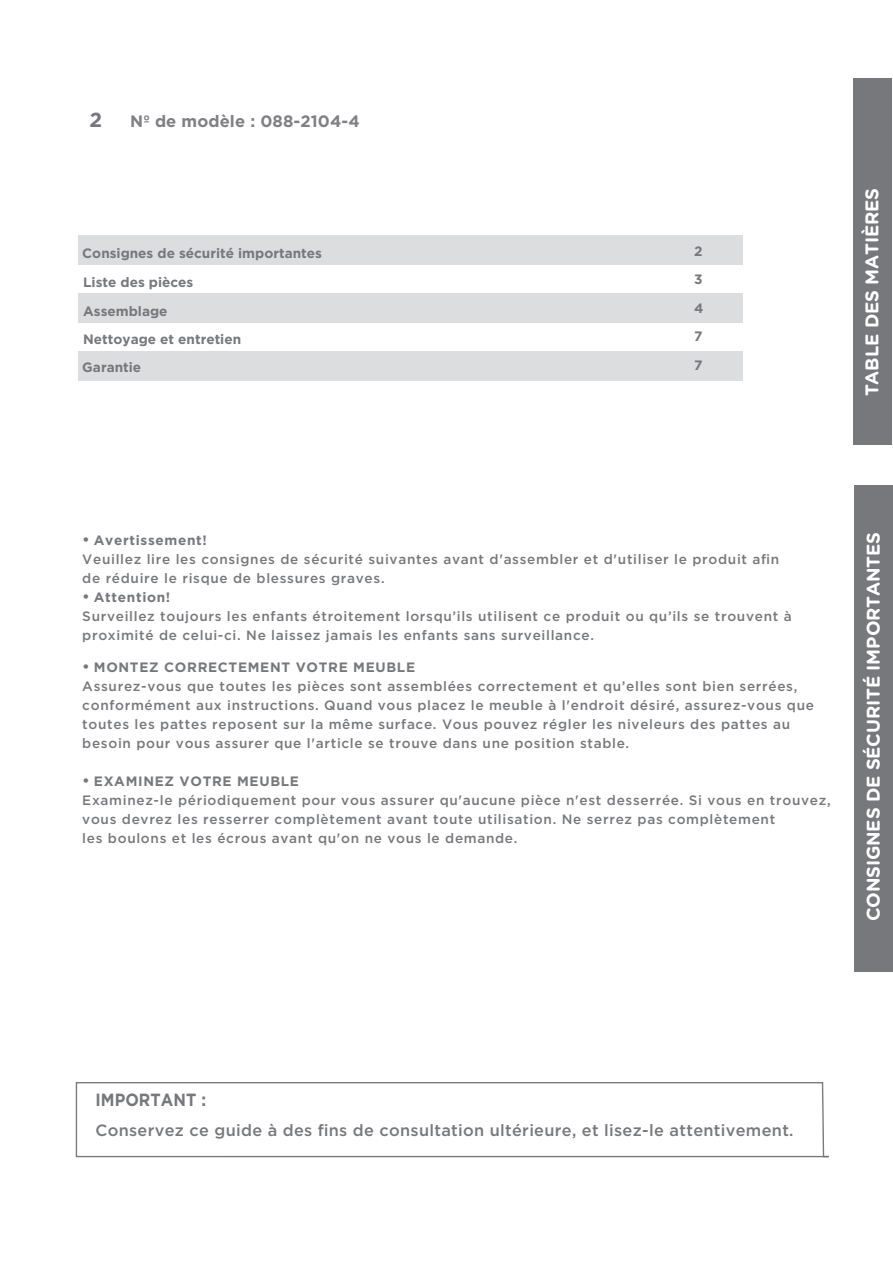
<style>
.page{position:relative;width:893px;height:1263px;background:#fff}
.page>*{position:absolute;margin:0;border:0;box-sizing:border-box;transform-origin:0 0}
.t1{font:700 20.4px "Gotham";color:#76787b}
.t2{font:700 18.45px "Gotham Rounded";letter-spacing:-.005em;color:#fff}
.t3{font:700 17.7px "Gotham";letter-spacing:.005em;color:#76787b;scale:.9 1}
.t4{font:700 16.5px "Gotham";letter-spacing:.005em;color:#807f85}
.t5{font:500 16.35px "Gotham";letter-spacing:.02em;color:#76787b}
.t6{font:500 13.5px/19px "Gotham";letter-spacing:.05em;color:#76787b}
.t7{font:700 13.5px/28.5px "Gotham";color:#76787b;text-align:justify}
.s1{font-size:15.6px}
.s2{font-weight:700}
</style>
<div class="page">
<div style="left:855px;top:485px;width:38px;height:487px;background:#76787b"></div>
<div style="left:853px;top:79px;width:38px;height:366px;background:#76787b"></div>
<div style="left:78px;top:235px;width:664px;height:29px;background:#dcdddf"></div>
<div style="left:78px;top:293px;width:664px;height:30px;background:#dcdddf"></div>
<div style="left:78px;top:351px;width:664px;height:30px;background:#dcdddf"></div>
<svg style="left:75px;top:1082px;width:754px;height:76px"></svg>
<h1 class="t1" style="left:89px;top:108px;width:14px">2</h1>
<p class="t4" style="left:130px;top:111px;width:231px">Nº de modèle : 088-2104-4</p>
<p class="t7" style="left:82px;top:239px;width:241px;text-align:left">Consignes de sécurité importantes<br>Liste des pièces<br>Assemblage<br>Nettoyage et entretien<br>Garantie</p>
<p class="t7" style="left:694px;top:236px;width:11px">2<br>3<br>4<br>7<br>7</p>
<h2 class="t2" style="left:858px;top:396px;width:210px;rotate:-90deg">TABLE DES MATIÈRES</h2>
<p class="t6" style="left:82px;top:531px;width:698px"><span class="s1">•</span> <span class="s2">Avertissement!<br></span>Veuillez lire les consignes de sécurité suivantes avant d'assembler et d'utiliser le produit afin de réduire le risque de blessures graves.</p>
<p class="t6" style="left:82px;top:588px;width:711px"><span class="s1">•</span> <span class="s2">Attention!<br></span>Surveillez toujours les enfants étroitement lorsqu’ils utilisent ce produit ou qu’ils se trouvent à proximité de celui-ci. Ne laissez jamais les enfants sans surveillance.</p>
<p class="t6" style="left:82px;top:657px;width:733px"><span class="s1">•</span> <span class="s2">MONTEZ CORRECTEMENT VOTRE MEUBLE<br></span>Assurez-vous que toutes les pièces sont assemblées correctement et qu’elles sont bien serrées, conformément aux instructions. Quand vous placez le meuble à l'endroit désiré, assurez-vous que toutes les pattes reposent sur la même surface. Vous pouvez régler les niveleurs des pattes au besoin pour vous assurer que l'article se trouve dans une position stable.</p>
<p class="t6" style="left:82px;top:771px;width:750px"><span class="s1">•</span> <span class="s2">EXAMINEZ VOTRE MEUBLE<br></span>Examinez-le périodiquement pour vous assurer qu'aucune pièce n'est desserrée. Si vous en trouvez, vous devrez les resserrer complètement avant toute utilisation. Ne serrez pas complètement<br>les boulons et les écrous avant qu'on ne vous le demande.</p>
<h2 class="t2" style="left:860px;top:921px;width:391px;rotate:-90deg">CONSIGNES DE SÉCURITÉ IMPORTANTES</h2>
<h3 class="t3" style="left:95px;top:1089px;width:124px">IMPORTANT :</h3>
<p class="t5" style="left:95px;top:1121px;width:700px">Conservez ce guide à des fins de consultation ultérieure, et lisez-le attentivement.</p>
</div>
